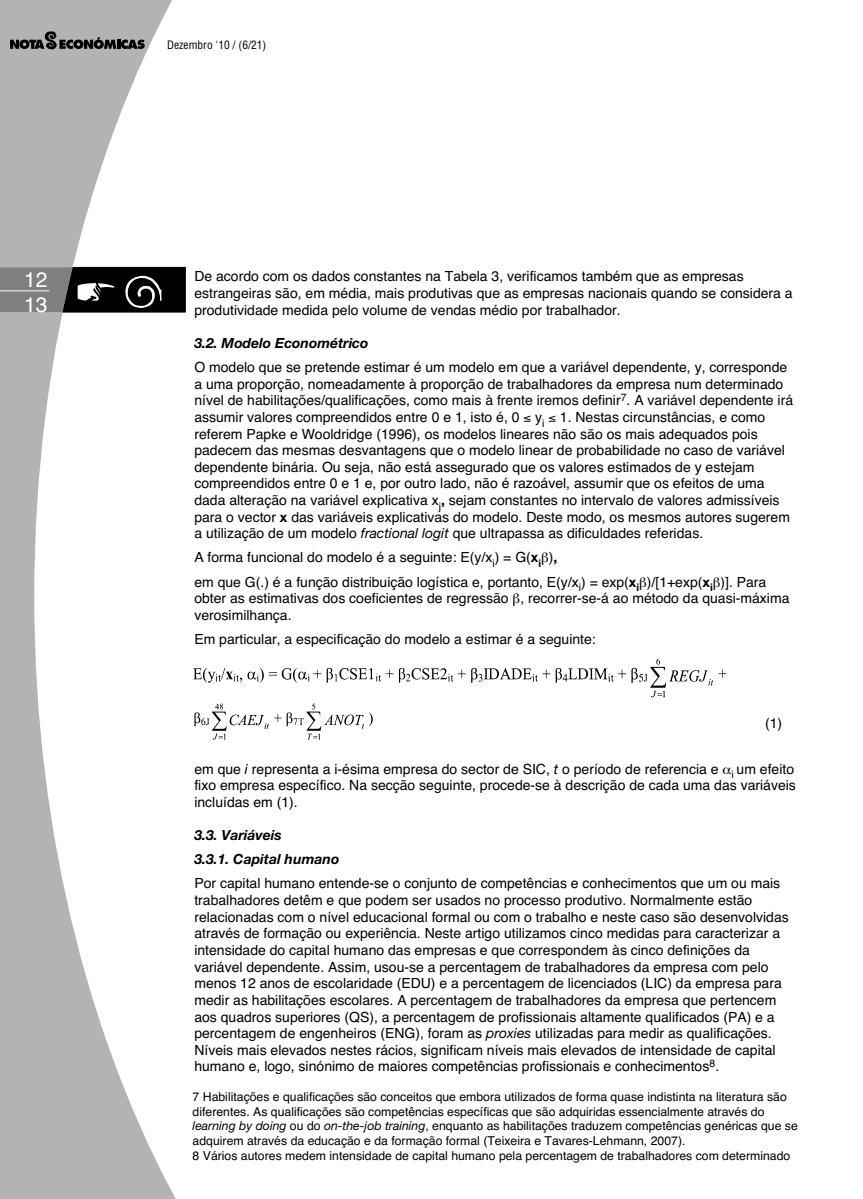
<style>
.page{position:relative;width:863px;height:1199px;background:#fff}
.page>*{position:absolute;margin:0;border:0;box-sizing:border-box;transform-origin:0 0}
.t1{font:21px/25.2px "Helvetica";color:#fff}
.t2{font:14px/16.6px "Helvetica";color:#000}
.t3{font:italic 700 14px/24.2px "Helvetica Neue";color:#000}
.t4{font:12.25px/14.9px "Helvetica";color:#000}
.t5{font:condensed 11.38px "Helvetica";color:#000}
.s1{font-family:"Helvetica Neue";font-weight:700}
.s2{font-family:"Helvetica Neue";font-style:italic}
</style>
<div class="page">
<svg style="left:0;top:0;width:186px;height:1199px"></svg>
<svg style="left:10px;top:31px;width:135px;height:19px;background:#707070"></svg>
<svg style="left:0;top:267px;width:186px;height:45px;background:#414141"></svg>
<hr style="left:0;top:291px;width:49px;height:1px;background:#fff">
<img style="left:193px;top:659px;width:534px;height:39px">
<img style="left:194px;top:703px;width:179px;height:37px">
<h1 class="t1" style="left:24px;top:269px;width:25px">12<br>13</h1>
<p class="t5" style="left:167px;top:40px;width:101px">Dezembro '10 / (6/21)</p>
<p class="t2" style="left:194px;top:270px;width:600px">De acordo com os dados constantes na Tabela 3, verificamos também que as empresas estrangeiras são, em média, mais produtivas que as empresas nacionais quando se considera a produtividade medida pelo volume de vendas médio por trabalhador.</p>
<p class="t3" style="left:194px;top:332px;width:175px">3.2. Modelo Econométrico</p>
<p class="t2" style="left:194px;top:360px;width:600px">O modelo que se pretende estimar é um modelo em que a variável dependente, y, corresponde a uma proporção, nomeadamente à proporção de trabalhadores da empresa num determinado nível de habilitações/qualificações, como mais à frente iremos definir<sup>7</sup>. A variável dependente irá assumir valores compreendidos entre 0 e 1, isto é, 0 ≤ y<sub>i</sub> ≤ 1. Nestas circunstâncias, e como referem Papke e Wooldridge (1996), os modelos lineares não são os mais adequados pois padecem das mesmas desvantagens que o modelo linear de probabilidade no caso de variável dependente binária. Ou seja, não está assegurado que os valores estimados de y estejam compreendidos entre 0 e 1 e, por outro lado, não é razoável, assumir que os efeitos de uma dada alteração na variável explicativa x<sub>j</sub><span class="s1">,</span> sejam constantes no intervalo de valores admissíveis para o vector <span class="s1">x</span> das variáveis explicativas do modelo. Deste modo, os mesmos autores sugerem a utilização de um modelo <span class="s2">fractional logit</span> que ultrapassa as dificuldades referidas.</p>
<p class="t2" style="left:194px;top:547px;width:573px;line-height:24.2px">A forma funcional do modelo é a seguinte: E(y/x<sub>i</sub>) = G(<span class="s1">x</span><sub>i</sub> )<span class="s1">,<br></span>em que G(.) é a função distribuição logística e, portanto, E(y/x<sub>i</sub>) = exp(<span class="s1">x</span><sub>i</sub> )/[1+exp(<span class="s1">x</span><sub>i</sub> )]. Para</p>
<p class="t2" style="left:194px;top:591px;width:596px">obter as estimativas dos coeficientes de regressão , recorrer-se-á ao método da quasi-máxima verosimilhança.</p>
<p class="t2" style="left:194px;top:632px;width:403px">Em particular, a especificação do modelo a estimar é a seguinte:</p>
<p class="t2" style="left:765px;top:716px;width:19px">(1)</p>
<p class="t2" style="left:194px;top:762px;width:603px">em que <span class="s2">i</span> representa a i-ésima empresa do sector de SIC, <span class="s2">t</span> o período de referencia e <sub>i</sub> um efeito fixo empresa específico. Na secção seguinte, procede-se à descrição de cada uma das variáveis incluídas em (1).</p>
<p class="t3" style="left:194px;top:824px;width:146px">3.3. Variáveis<br>3.3.1. Capital humano</p>
<p class="t2" style="left:194px;top:876px;width:596px">Por capital humano entende-se o conjunto de competências e conhecimentos que um ou mais trabalhadores detêm e que podem ser usados no processo produtivo. Normalmente estão relacionadas com o nível educacional formal ou com o trabalho e neste caso são desenvolvidas através de formação ou experiência. Neste artigo utilizamos cinco medidas para caracterizar a intensidade do capital humano das empresas e que correspondem às cinco definições da variável dependente. Assim, usou-se a percentagem de trabalhadores da empresa com pelo menos 12 anos de escolaridade (EDU) e a percentagem de licenciados (LIC) da empresa para medir as habilitações escolares. A percentagem de trabalhadores da empresa que pertencem aos quadros superiores (QS), a percentagem de profissionais altamente qualificados (PA) e a percentagem de engenheiros (ENG), foram as <span class="s2">proxies</span> utilizadas para medir as qualificações.<br>Níveis mais elevados nestes rácios, significam níveis mais elevados de intensidade de capital humano e, logo, sinónimo de maiores competências profissionais e conhecimentos<sup>8</sup>.</p>
<p class="t4" style="left:193px;top:1090px;width:607px">7 Habilitações e qualificações são conceitos que embora utilizados de forma quase indistinta na literatura são diferentes. As qualificações são competências específicas que são adquiridas essencialmente através do <span class="s2">learning by doing</span> ou do <span class="s2">on-the-job training</span>, enquanto as habilitações traduzem competências genéricas que se adquirem através da educação e da formação formal (Teixeira e Tavares-Lehmann, 2007).<br>8 Vários autores medem intensidade de capital humano pela percentagem de trabalhadores com determinado</p>
</div>
